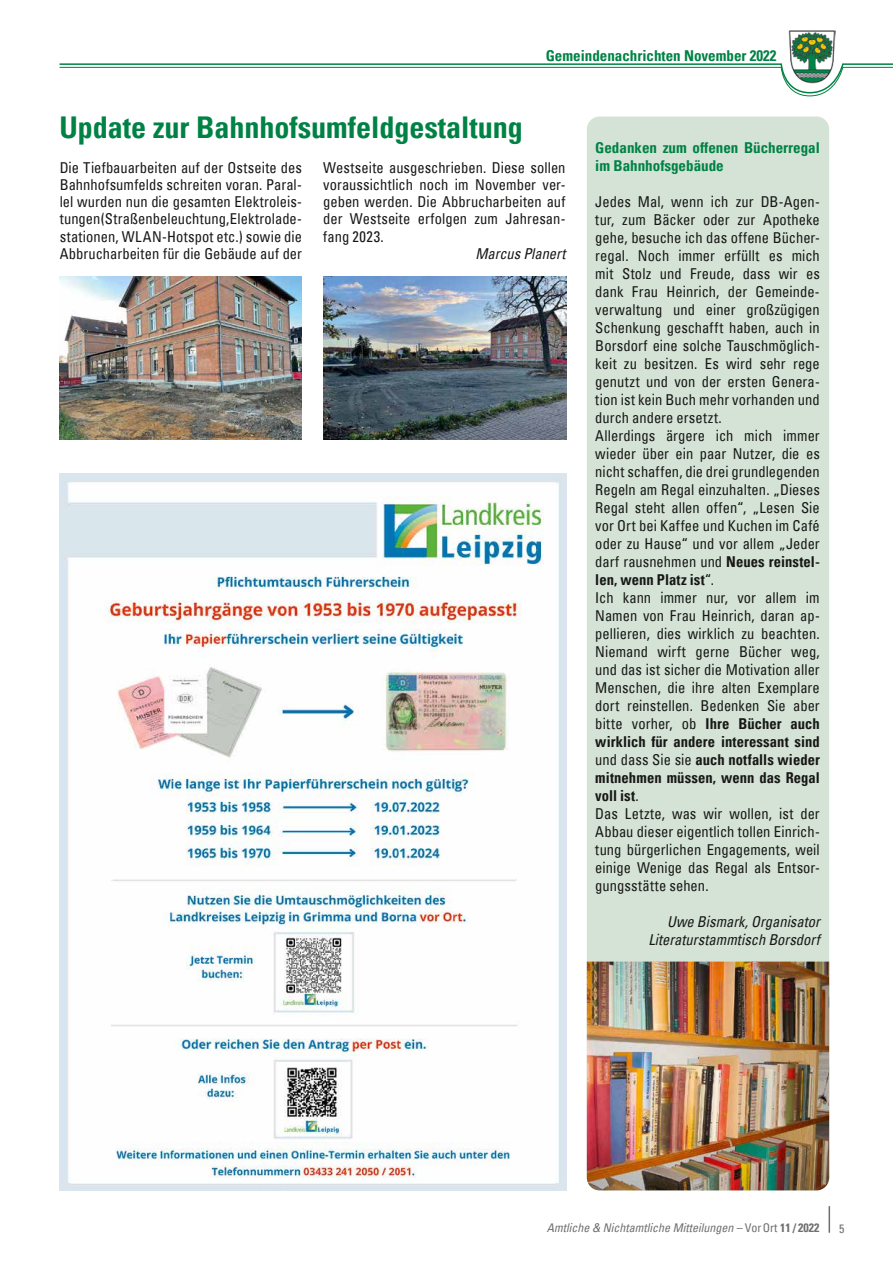
<style>
.page{position:relative;width:893px;height:1263px;background:#fff}
.page>*{position:absolute;margin:0;border:0;box-sizing:border-box;transform-origin:0 0}
.t1{font:700 condensed 30px "Univers";color:#008245}
.t2{font:condensed 15px/18px "Univers";color:#181716;text-align:justify}
.t3{font:700 condensed 15px/18px "Univers";color:#008245}
.t4{font:italic condensed 15px/18px "Univers";color:#181716;text-align:right}
.t5{font:italic condensed 12px "Univers";color:#6e6e6e}
.t6{font:condensed 12px "Univers";color:#6e6e6e}
.s1{font-weight:700}
.s2{font-style:normal}
.s3{font-weight:700;font-style:normal}
</style>
<div class="page">
<svg style="left:829px;top:1206px;width:1px;height:27px"></svg>
<img style="left:788px;top:30px;width:47px;height:33px">
<svg style="left:59px;top:63px;width:834px;height:33px"></svg>
<div style="left:587px;top:116px;width:242px;height:1074px;background:#d4e3d6;border-radius:13px"></div>
<img style="left:60px;top:474px;width:506px;height:716px">
<img style="left:323px;top:276px;width:244px;height:163px">
<img style="left:60px;top:276px;width:242px;height:163px">
<img style="left:587px;top:961px;width:242px;height:229px">
<p class="t3" style="left:546px;top:46px;width:232px">Gemeindenachrichten November 2022</p>
<h1 class="t1" style="left:59px;top:109px;width:465px">Update zur Bahnhofsumfeldgestaltung</h1>
<p class="t2" style="left:60px;top:158px;width:244px;line-height:17.2px">Die Tiefbauarbeiten auf der Ostseite des Bahnhofsumfelds schreiten voran. Paral&shy;lel wurden nun die gesamten Elektroleis&shy;tungen (Straßenbeleuchtung, Elektrolade&shy;stationen, WLAN-Hotspot etc.) sowie die Abbrucharbeiten für die Gebäude auf der</p>
<p class="t2" style="left:323px;top:158px;width:244px;line-height:17.2px">Westseite ausgeschrieben. Diese sollen voraussichtlich noch im November ver&shy;geben werden. Die Abbrucharbeiten auf der Westseite erfolgen zum Jahresan&shy;fang 2023.</p>
<p class="t4" style="left:475px;top:244px;width:92px">Marcus Planert</p>
<p class="t3" style="left:595px;top:138px;width:226px">Gedanken zum offenen Bücherregal im Bahnhofsgebäude</p>
<p class="t2" style="left:595px;top:192px;width:226px;text-align:left">Jedes Mal, wenn ich zur DB-Agen&shy;tur, zum Bäcker oder zur Apotheke gehe, besuche ich das offene Bücher&shy;regal. Noch immer erfüllt es mich mit Stolz und Freude, dass wir es dank Frau Heinrich, der Gemeinde&shy;verwaltung und einer großzügigen Schenkung geschafft haben, auch in Borsdorf eine solche Tauschmöglich&shy;keit zu besitzen. Es wird sehr rege genutzt und von der ersten Genera&shy;tion ist kein Buch mehr vorhanden und durch andere ersetzt.<br>Allerdings ärgere ich mich immer wieder über ein paar Nutzer, die es nicht schaffen, die drei grundlegenden Regeln am Regal einzuhalten. „Dieses Regal steht allen offen“, „Lesen Sie vor Ort bei Kaffee und Kuchen im Café oder zu Hause“ und vor allem „Jeder darf rausnehmen und <span class="s1">Neues reinstel&shy;len, wenn Platz ist</span>“.<br>Ich kann immer nur, vor allem im Namen von Frau Heinrich, daran ap&shy;pellieren, dies wirklich zu beachten.<br>Niemand wirft gerne Bücher weg, und das ist sicher die Motivation aller Menschen, die ihre alten Exemplare dort reinstellen. Bedenken Sie aber bitte vorher, ob <span class="s1">Ihre Bücher auch wirklich für andere interessant sind </span>und dass Sie sie <span class="s1">auch notfalls wieder mitnehmen müssen, wenn das Regal voll ist</span>.<br>Das Letzte, was wir wollen, ist der Abbau dieser eigentlich tollen Einrich&shy;tung bürgerlichen Engagements, weil einige Wenige das Regal als Entsor&shy;gungsstätte sehen.</p>
<p class="t4" style="left:648px;top:912px;width:173px">Uwe Bismark, Organisator<br>Literaturstammtisch Borsdorf</p>
<p class="t5" style="left:547px;top:1220px;width:274px">Amtliche &amp; Nichtamtliche Mitteilungen – <span class="s2">VorOrt</span> <span class="s3">11 / 2022</span></p>
<p class="t6" style="left:839px;top:1221px;width:7px">5</p>
</div>
